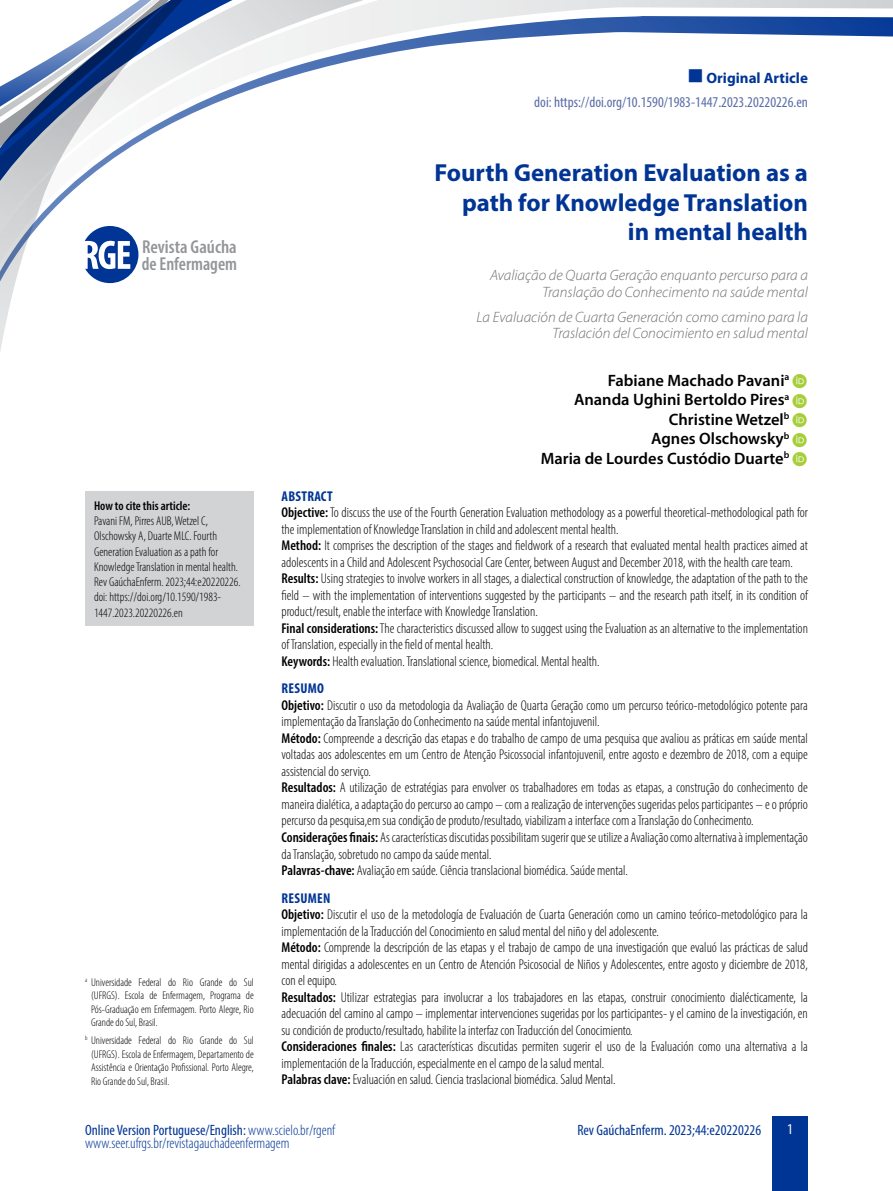
<style>
.page{position:relative;width:893px;height:1191px;background:#fff}
.page>*{position:absolute;margin:0;border:0;box-sizing:border-box;transform-origin:0 0}
.t1{font:700 24.75px/29.7px "Myriad Pro";color:#003595;text-align:right}
.t2{font:600 condensed 18.75px/16.6px "Myriad Pro";color:#939598}
.t3{font:600 16.5px/19.5px "Myriad Pro";color:#000;text-align:right}
.t4{font:italic 300 15px/16.5px "Myriad Pro";color:#6d6e71;text-align:right}
.t5{font:condensed 15px "Myriad Pro";color:#003595}
.t6{font:condensed 15px "Myriad Pro";color:#5a6da7}
.t7{font:300 condensed 15px "Myriad Pro";color:#003595}
.t8{font:700 15px "Myriad Pro";color:#003595}
.t9{font:condensed 15px "Myriad Pro";color:#fff}
.t10{font:300 condensed 14.25px/16.5px "Myriad Pro";color:#000}
.t11{font:300 condensed 12.75px/15.3px "Myriad Pro";color:#000}
.t12{font:600 condensed 12.75px "Myriad Pro";color:#000}
.t13{font:300 condensed 11.25px/13.5px "Myriad Pro";color:#000;text-align:justify}
.s1{font-weight:700;color:#003595}
.s2{font-weight:600}
.s3{font-weight:300}
</style>
<div class="page">
<svg style="left:202px;top:0;width:691px;height:109px"></svg>
<svg style="left:0;top:0;width:202px;height:352px"></svg>
<div style="left:772px;top:1116px;width:36px;height:75px;background:#003595"></div>
<svg style="left:85px;top:226px;width:53px;height:57px"></svg>
<div style="left:85px;top:491px;width:169px;height:135px;background:#d1d3d4"></div>
<svg style="left:689px;top:69px;width:13px;height:14px"></svg>
<p class="t8" style="left:706px;top:68px;width:103px">Original Article</p>
<h2 class="t2" style="left:142px;top:238px;width:97px">Revista Gaúcha de Enfermagem</h2>
<p class="t12" style="left:94px;top:497px;width:98px">How to cite this article:</p>
<p class="t11" style="left:94px;top:513px;width:148px">Pavani FM, Pirres AUB, Wetzel C, Olschowsky A, Duarte MLC. Fourth Generation Evaluation as a path for Knowledge Translation in mental health.<br>Rev GaúchaEnferm. 2023;44:e20220226. doi: https://doi.org/10.1590/1983- 1447.2023.20220226.en</p>
<p class="t13" style="left:91px;top:975px;width:164px;text-indent:-6px"><sup>a</sup> Universidade Federal do Rio Grande do Sul (UFRGS). Escola de Enfermagem, Programa de Pós-Graduação em Enfermagem. Porto Alegre, Rio Grande do Sul, Brasil.</p>
<p class="t13" style="left:91px;top:1033px;width:164px;text-indent:-6px"><sup>b</sup> Universidade Federal do Rio Grande do Sul (UFRGS). Escola de Enfermagem, Departamento de Assistência e Orientação Profissional. Porto Alegre, Rio Grande do Sul, Brasil.</p>
<p class="t6" style="left:534px;top:93px;width:275px">doi: https://doi.org/10.1590/1983-1447.2023.20220226.en</p>
<h1 class="t1" style="left:434px;top:157px;width:375px">Fourth Generation Evaluation as a path for Knowledge Translation<br>in mental health</h1>
<p class="t4" style="left:490px;top:267px;width:319px">Avaliação de Quarta Geração enquanto percurso para a<br>Translação do Conhecimento na saúde mental</p>
<p class="t4" style="left:476px;top:308px;width:333px">La Evaluación de Cuarta Generación como camino para la<br>Traslación del Conocimiento en salud mental</p>
<p class="t3" style="left:541px;top:370px;width:250px">Fabiane Machado Pavani<sup>a<br></sup>Ananda Ughini Bertoldo Pires<sup>a<br></sup>Christine Wetzel<sup>b<br></sup>Agnes Olschowsky<sup>b<br></sup>Maria de Lourdes Custódio Duarte<sup>b</sup></p>
<p class="t10" style="left:281px;top:487px;width:528px"><span class="s1">ABSTRACT<br></span><span class="s2">Objective:</span> To discuss the use of the Fourth Generation Evaluation methodology as a powerful theoretical-methodological path for the implementation of Knowledge Translation in child and adolescent mental health.<br><span class="s2">Method:</span> It comprises the description of the stages and fieldwork of a research that evaluated mental health practices aimed at adolescents in a Child and Adolescent Psychosocial Care Center, between August and December 2018, with the health care team.<br><span class="s2">Results:</span> Using strategies to involve workers in all stages, a dialectical construction of knowledge, the adaptation of the path to the field – with the implementation of interventions suggested by the participants – and the research path itself, in its condition of product/result, enable the interface with Knowledge Translation.<br><span class="s2">Final considerations:</span> The characteristics discussed allow to suggest using the Evaluation as an alternative to the implementation of Translation, especially in the field of mental health.<br><span class="s2">Keywords:</span> Health evaluation. Translational science, biomedical. Mental health.</p>
<p class="t10" style="left:281px;top:680px;width:528px"><span class="s1">RESUMO<br></span><span class="s2">Objetivo:</span> Discutir o uso da metodologia da Avaliação de Quarta Geração como um percurso teórico-metodológico potente para implementação da Translação do Conhecimento na saúde mental infantojuvenil.<br><span class="s2">Método:</span> Compreende a descrição das etapas e do trabalho de campo de uma pesquisa que avaliou as práticas em saúde mental voltadas aos adolescentes em um Centro de Atenção Psicossocial infantojuvenil, entre agosto e dezembro de 2018, com a equipe assistencial do serviço.<br><span class="s2">Resultados:</span> A utilização de estratégias para envolver os trabalhadores em todas as etapas, a construção do conhecimento de maneira dialética, a adaptação do percurso ao campo – com a realização de intervenções sugeridas pelos participantes – e o próprio percurso da pesquisa,em sua condição de produto/resultado, viabilizam a interface com a Translação do Conhecimento.<br><span class="s2">Considerações finais:</span> As características discutidas possibilitam sugerir que se utilize a Avaliação como alternativa à implementação da Translação, sobretudo no campo da saúde mental.<br><span class="s2">Palavras-chave:</span> Avaliação em saúde. Ciência translacional biomédica. Saúde mental.</p>
<p class="t10" style="left:281px;top:889px;width:528px"><span class="s1">RESUMEN<br></span><span class="s2">Objetivo:</span> Discutir el uso de la metodología de Evaluación de Cuarta Generación como un camino teórico-metodológico para la implementación de la Traducción del Conocimiento en salud mental del niño y del adolescente.<br><span class="s2">Método:</span> Comprende la descripción de las etapas y el trabajo de campo de una investigación que evaluó las prácticas de salud mental dirigidas a adolescentes en un Centro de Atención Psicosocial de Niños y Adolescentes, entre agosto y diciembre de 2018, con el equipo.<br><span class="s2">Resultados:</span> Utilizar estrategias para involucrar a los trabajadores en las etapas, construir conocimiento dialécticamente, la adecuación del camino al campo – implementar intervenciones sugeridas por los participantes- y el camino de la investigación, en su condición de producto/resultado, habilite la interfaz con Traducción del Conocimiento.<br><span class="s2">Consideraciones finales:</span> Las características discutidas permiten sugerir el uso de la Evaluación como una alternativa a la implementación de la Traducción, especialmente en el campo de la salud mental.<br><span class="s2">Palabras clave:</span> Evaluación en salud. Ciencia traslacional biomédica. Salud Mental.</p>
<p class="t5" style="left:85px;top:1121px;width:252px">Online Version Portuguese/English: <span class="s3">www.scielo.br/rgenf</span></p>
<p class="t7" style="left:85px;top:1134px;width:206px">www.seer.ufrgs.br/revistagauchadeenfermagem</p>
<p class="t5" style="left:577px;top:1121px;width:185px">Rev GaúchaEnferm. 2023;44:e20220226</p>
<p class="t9" style="left:787px;top:1120px;width:7px">1</p>
</div>
